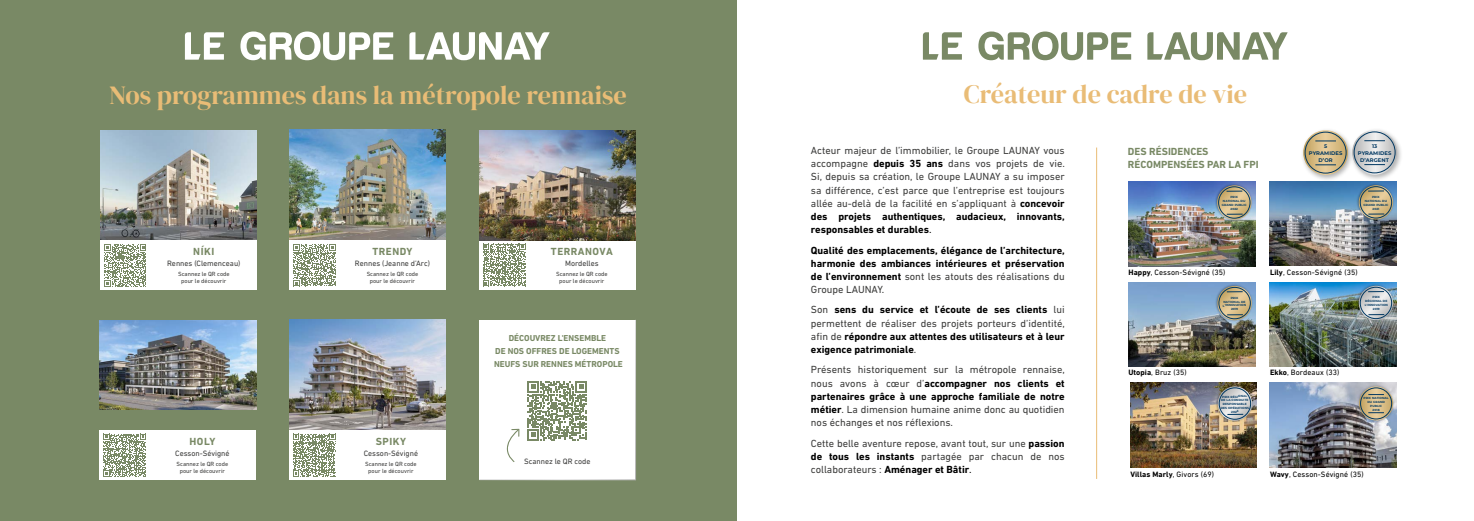
<style>
.page{position:relative;width:1474px;height:521px;background:#fff}
.page>*{position:absolute;margin:0;border:0;box-sizing:border-box;transform-origin:0 0}
.t1{font:26.25px "DM Serif Display";color:#e9bc76}
.t2{font:10.5px/13.1px "DIN Next LT Pro";color:#3c3c3b;text-align:justify}
.t3{font:700 10.5px/13.1px "DIN Next LT Pro";color:#000;text-align:justify}
.t4{font:700 10.5px/13.1px "DIN Next LT Pro";color:#798965}
.t5{font:700 10.5px "DIN Next LT Pro";letter-spacing:.05em;color:#798965}
.t6{font:700 8.75px/13.1px "DIN Next LT Pro";color:#798965;text-align:center}
.t7{font:7.88px "DIN Next LT Pro";letter-spacing:.01em;color:#000}
.t8{font:7.88px "DIN Next LT Pro";color:#3c3c3b}
.t9{font:700 7.88px "DIN Next LT Pro";letter-spacing:.01em;color:#000}
.t10{font:6.12px/7.4px "DIN Next LT Pro";color:#3c3c3b;text-align:center}
.t11{font:700 5.25px/6.7px "Montserrat";letter-spacing:.01em;color:#003761;text-align:center}
.t12{font:700 2.98px/3.8px "Montserrat";letter-spacing:.01em;color:#003761;text-align:center}
.s1{font-weight:700;color:#000}
.s2{color:#000}
.s3{font-weight:400;color:#3c3c3b}
.s4{font-weight:700}
.s5{font-weight:400}
</style>
<div class="page">
<div style="left:0;top:0;width:737px;height:521px;background:#798965"></div>
<svg style="left:240px;top:31px;width:153px;height:29px"></svg>
<svg style="left:409px;top:32px;width:140px;height:28px"></svg>
<svg style="left:185px;top:32px;width:39px;height:28px"></svg>
<svg style="left:978px;top:31px;width:153px;height:29px"></svg>
<svg style="left:1147px;top:32px;width:140px;height:28px"></svg>
<svg style="left:922px;top:32px;width:39px;height:28px"></svg>
<img style="left:1130px;top:383px;width:126px;height:84px">
<img style="left:1128px;top:282px;width:126px;height:85px">
<img style="left:1269px;top:383px;width:127px;height:84px">
<div style="left:1300px;top:127px;width:103px;height:55px;background:#000;opacity:.3"></div>
<svg style="left:1352px;top:130px;width:44px;height:45px"></svg>
<div style="left:1353px;top:131px;width:42px;height:42px;border:1px solid #003761;border-radius:50%"></div>
<svg style="left:1364px;top:164px;width:20px;height:1px"></svg>
<svg style="left:1364px;top:140px;width:20px;height:1px"></svg>
<svg style="left:1303px;top:130px;width:44px;height:45px"></svg>
<div style="left:1304px;top:132px;width:42px;height:42px;border:1px solid #003761;border-radius:50%"></div>
<svg style="left:1315px;top:164px;width:20px;height:1px"></svg>
<svg style="left:1315px;top:141px;width:20px;height:1px"></svg>
<svg style="left:1210px;top:282px;width:46px;height:45px;background:#979e9b"></svg>
<img style="left:1210px;top:382px;width:47px;height:45px">
<div style="left:1356px;top:383px;width:39px;height:40px;background:#000;opacity:.31"></div>
<svg style="left:1358px;top:386px;width:34px;height:34px"></svg>
<div style="left:1360px;top:387px;width:31px;height:32px;border:1px solid #003761;border-radius:50%"></div>
<svg style="left:1368px;top:412px;width:15px;height:1px"></svg>
<svg style="left:1368px;top:394px;width:15px;height:1px"></svg>
<img style="left:1269px;top:282px;width:127px;height:84px">
<svg style="left:1351px;top:282px;width:46px;height:45px;background:#8da3af"></svg>
<img style="left:1128px;top:182px;width:126px;height:84px">
<img style="left:1210px;top:181px;width:46px;height:45px">
<img style="left:1269px;top:182px;width:127px;height:84px">
<svg style="left:1351px;top:179px;width:48px;height:47px;background:#919d9e"></svg>
<hr style="left:1096px;top:148px;width:1px;height:331px;background:#e9bc76">
<img style="left:100px;top:130px;width:157px;height:110px">
<div style="left:100px;top:240px;width:157px;height:50px;background:#fff"></div>
<svg style="left:104px;top:244px;width:42px;height:43px"></svg>
<img style="left:289px;top:320px;width:156px;height:110px">
<div style="left:289px;top:430px;width:156px;height:50px;background:#fff"></div>
<svg style="left:293px;top:434px;width:43px;height:43px"></svg>
<div style="left:479px;top:240px;width:156px;height:50px;background:#fff"></div>
<img style="left:479px;top:130px;width:156px;height:110px">
<svg style="left:483px;top:244px;width:42px;height:42px"></svg>
<div style="left:100px;top:431px;width:156px;height:49px;background:#fff"></div>
<img style="left:100px;top:320px;width:156px;height:90px">
<svg style="left:103px;top:434px;width:43px;height:43px"></svg>
<img style="left:289px;top:130px;width:156px;height:110px">
<div style="left:289px;top:240px;width:157px;height:50px;background:#fff"></div>
<svg style="left:293px;top:244px;width:42px;height:42px"></svg>
<svg style="left:479px;top:319px;width:157px;height:161px;background:#f1f3ef"></svg>
<h1 class="t1" style="left:109px;top:80px;width:519px">Nos programmes dans la métropole rennaise</h1>
<p class="t4" style="left:193px;top:245px;width:23px">NÍKI</p>
<p class="t8" style="left:167px;top:259px;width:75px">Rennes (Clemenceau)</p>
<p class="t10" style="left:178px;top:270px;width:53px">Scannez le QR code pour le découvrir</p>
<p class="t4" style="left:189px;top:435px;width:27px">HOLY</p>
<p class="t8" style="left:175px;top:449px;width:56px">Cesson-Sévigné</p>
<p class="t10" style="left:177px;top:460px;width:53px">Scannez le QR code pour le découvrir</p>
<p class="t4" style="left:372px;top:245px;width:42px">TRENDY</p>
<p class="t8" style="left:355px;top:259px;width:76px">Rennes (Jeanne d’Arc)</p>
<p class="t10" style="left:367px;top:270px;width:53px">Scannez le QR code pour le découvrir</p>
<p class="t4" style="left:376px;top:435px;width:32px">SPIKY</p>
<p class="t8" style="left:364px;top:448px;width:56px">Cesson-Sévigné</p>
<p class="t10" style="left:365px;top:460px;width:53px">Scannez le QR code pour le découvrir</p>
<p class="t5" style="left:551px;top:246px;width:63px">TERRANOVA</p>
<p class="t8" style="left:565px;top:259px;width:35px">Mordelles</p>
<p class="t10" style="left:556px;top:270px;width:53px">Scannez le QR code pour le découvrir</p>
<p class="t6" style="left:494px;top:331px;width:130px">DÉCOUVREZ L'ENSEMBLE<br>DE NOS OFFRES DE LOGEMENTS<br>NEUFS SUR RENNES MÉTROPOLE</p>
<p class="t8" style="left:524px;top:457px;width:68px">Scannez le QR code</p>
<h1 class="t1" style="left:963px;top:79px;width:285px">Créateur de cadre de vie</h1>
<p class="t2" style="left:811px;top:144px;width:255px">Acteur majeur de l’immobilier, le Groupe LAUNAY vous accompagne <span class="s1">depuis 35 ans</span> dans vos projets de vie.<br>Si, depuis sa création, le Groupe LAUNAY a su imposer sa différence, c’est parce que l’entreprise est toujours allée au-delà de la facilité en s’appliquant à <span class="s1">concevoir des projets authentiques, audacieux, innovants, responsables et durables</span><span class="s2">.</span></p>
<p class="t3" style="left:811px;top:243px;width:255px">Qualité des emplacements, élégance de l’architecture, harmonie des ambiances intérieures et préservation de l’environnement <span class="s3">sont les atouts des réalisations du Groupe LAUNAY.</span></p>
<p class="t3" style="left:811px;top:303px;width:255px"><span class="s3">Son</span> sens du service et l’écoute de ses clients <span class="s3">lui permettent de réaliser des projets porteurs d’identité, afin de</span> répondre aux attentes des utilisateurs et à leur exigence patrimoniale<span class="s3">.</span></p>
<p class="t2" style="left:811px;top:363px;width:255px">Présents historiquement sur la métropole rennaise, nous avons à cœur d’<span class="s1">accompagner nos clients et partenaires grâce à une approche familiale de notre métier</span>. La dimension humaine anime donc au quotidien nos échanges et nos réflexions.</p>
<p class="t2" style="left:811px;top:436px;width:255px">Cette belle aventure repose, avant tout, sur une <span class="s1">passion de tous les instants</span> partagée par chacun de nos collaborateurs : <span class="s1">Aménager et Bâtir</span><span class="s2">.</span></p>
<p class="t4" style="left:1127px;top:145px;width:132px">DES RÉSIDENCES<br>RÉCOMPENSÉES PAR LA FPI</p>
<p class="t12" style="left:1221px;top:195px;width:26px;rotate:-1deg">PRIX<br>NATIONAL DU<br>GRAND PUBLIC<br>2022</p>
<p class="t11" style="left:1308px;top:143px;width:35px">5<br>PYRAMIDES<br>D’OR</p>
<p class="t11" style="left:1357px;top:143px;width:35px">13<br>PYRAMIDES<br>D’ARGENT</p>
<p class="t12" style="left:1363px;top:195px;width:26px;rotate:-1deg">PRIX<br>NATIONAL DU<br>GRAND PUBLIC<br>2021</p>
<p class="t7" style="left:1128px;top:267px;width:98px"><span class="s4">Happy</span>, Cesson-Sévigné (35)</p>
<p class="t12" style="left:1222px;top:296px;width:25px;rotate:-1deg">PRIX<br>NATIONAL DE<br>L'INNOVATION<br>2019</p>
<p class="t7" style="left:1269px;top:267px;width:89px"><span class="s4">Lily</span>, Cesson-Sévigné (35)</p>
<p class="t12" style="left:1364px;top:295px;width:25px;rotate:-1deg">PRIX<br>RÉGIONAL DE<br>L'INNOVATION<br>2019</p>
<p class="t7" style="left:1128px;top:368px;width:60px"><span class="s4">Utopia</span>, Bruz (35)</p>
<p class="t7" style="left:1269px;top:368px;width:71px"><span class="s4">Ekko</span>, Bordeaux (33)</p>
<p class="t12" style="left:1220px;top:395px;width:30px;rotate:-1deg">PRIX RÉGIONAL<br>DE LA CONDUITE<br>RESPONSABLE<br>DES OPÉRATIONS<br>2023</p>
<p class="t12" style="left:1363px;top:396px;width:27px">PRIX NATIONAL<br>DU GRAND<br>PUBLIC<br>2018</p>
<p class="t9" style="left:1130px;top:469px;width:85px">Villas Marly<span class="s5">, Givors (69)</span></p>
<p class="t7" style="left:1270px;top:469px;width:95px"><span class="s4">Wavy</span>, Cesson-Sévigné (35)</p>
</div>
